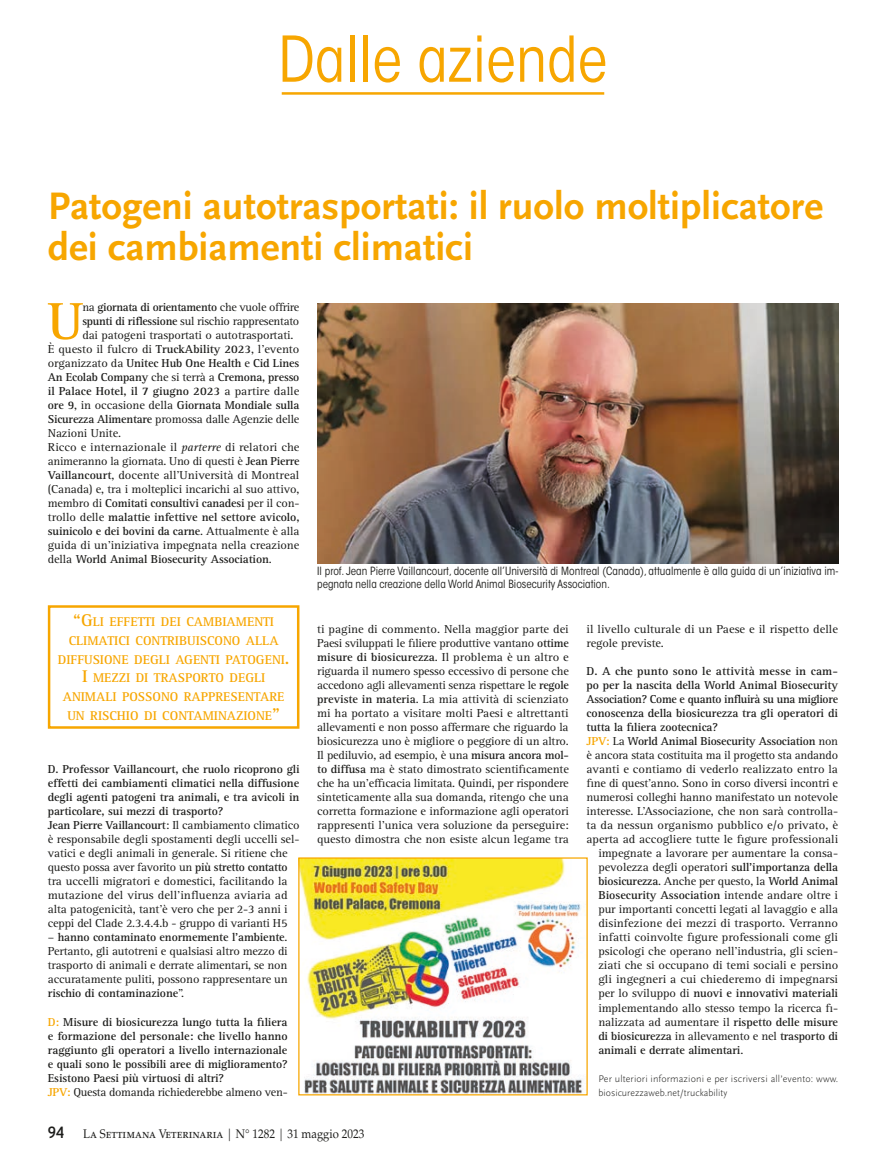
<style>
.page{position:relative;width:886px;height:1170px;background:#fff}
.page>*{position:absolute;margin:0;border:0;box-sizing:border-box;transform-origin:0 0}
.t1{font:condensed 62.5px "ITC Avant Garde Std";color:#f7a600}
.t2{font:700 53.88px "Rotis Serif Std";color:#f7a600}
.t3{font:700 40px/41.2px "Scala Sans";color:#f7a600}
.t4{font:700 13.12px/18.8px "Rotis Serif Std";color:#f7a600;text-align:center}
.t5{font:12.5px "Palatino LT Std";color:#1d1d1b;scale:.9 1}
.t6{font:11.88px/14px "Rotis Serif Std";letter-spacing:-.01em;color:#1d1d1b;text-align:justify;scale:1.06 1}
.t7{font:700 11.88px/14px "Rotis Serif Std";letter-spacing:-.01em;color:#1d1d1b}
.t8{font:11.88px/14px "Rotis Serif Std";letter-spacing:-.01em;color:#1d1d1b;scale:1.04 1}
.t9{font:11.88px/14px "Rotis Serif Std";letter-spacing:-.01em;color:#1d1d1b;text-align:justify;scale:1.05 1}
.t10{font:11.88px "Rotis Serif Std";letter-spacing:-.01em;color:#1d1d1b;scale:1.07 1}
.t11{font:11.88px "Rotis Serif Std";letter-spacing:-.01em;color:#1d1d1b}
.t12{font:700 11.88px "Rotis Serif Std";letter-spacing:.015em;color:#1d1d1b}
.t13{font:condensed 11.25px/12.5px "ITC Avant Garde Std";color:#1d1d1b}
.t14{font:300 10px/14px "Scala Sans";letter-spacing:.01em;color:#1d1d1b}
.s1{font-weight:400}
.s2{font-weight:700}
.s3{font-style:italic}
.s4{font-size:17.5px}
.s5{color:#f7a600}
.s6{font-family:"Interstate";font-stretch:condensed;font-size:16.25px}
</style>
<div class="page">
<hr style="left:282px;top:92px;width:322px;height:3px;background:#f7a600">
<img style="left:317px;top:304px;width:521px;height:259px">
<div style="left:48px;top:605px;width:251px;height:123px;border:2px solid #f7a600"></div>
<img style="left:300px;top:859px;width:282px;height:234px">
<div style="left:298px;top:857px;width:290px;height:238px;border:1px solid #f7a600"></div>
<h1 class="t1" style="left:278px;top:21px;width:331px">Dalle aziende</h1>
<h3 class="t3" style="left:48px;top:186px;width:777px">Patogeni autotrasportati: il ruolo moltiplicatore dei cambiamenti climatici</h3>
<h2 class="t2" style="left:48px;top:289px;width:36px">U</h2>
<p class="t7" style="left:82px;top:300px;width:219px"><span class="s1">na</span> giornata di orientamento <span class="s1">che vuole offrire</span></p>
<p class="t11" style="left:82px;top:314px;width:218px"><span class="s2">spunti di riflessione</span> sul rischio rappresentato</p>
<p class="t9" style="left:82px;top:328px;width:203px">dai patogeni trasportati o autotrasportati.</p>
<p class="t6" style="left:48px;top:342px;width:239px">È questo il fulcro di <span class="s2">TruckAbility 2023</span>, l’evento</p>
<p class="t7" style="left:48px;top:356px;width:253px"><span class="s1">organizzato da</span> Unitec Hub One Health <span class="s1">e</span> Cid Lines</p>
<p class="t7" style="left:48px;top:370px;width:253px">An Ecolab Company <span class="s1">che si terrà a</span> Cremona, presso</p>
<p class="t7" style="left:48px;top:384px;width:253px">il Palace Hotel, il 7 giugno 2023 <span class="s1">a partire dalle</span></p>
<p class="t7" style="left:48px;top:398px;width:253px">ore 9<span class="s1">, in occasione della</span> Giornata Mondiale sulla</p>
<p class="t8" style="left:48px;top:412px;width:243px"><span class="s2">Sicurezza Alimentare</span> promossa dalle Agenzie delle</p>
<p class="t9" style="left:48px;top:426px;width:71px">Nazioni Unite.</p>
<p class="t10" style="left:48px;top:440px;width:237px">Ricco e internazionale il <span class="s3">parterre</span> di relatori che</p>
<p class="t8" style="left:48px;top:454px;width:243px">animeranno la giornata. Uno di questi è <span class="s2">Jean Pierre</span></p>
<p class="t6" style="left:48px;top:468px;width:239px"><span class="s2">Vaillancourt</span>, docente all’Università di Montreal</p>
<p class="t9" style="left:48px;top:482px;width:241px">(Canada) e, tra i molteplici incarichi al suo attivo,</p>
<p class="t7" style="left:48px;top:496px;width:253px"><span class="s1">membro di</span> Comitati consultivi canadesi <span class="s1">per il con-</span></p>
<p class="t7" style="left:48px;top:510px;width:253px"><span class="s1">trollo delle</span> malattie infettive nel settore avicolo,</p>
<p class="t7" style="left:48px;top:524px;width:253px">suinicolo e dei bovini da carne<span class="s1">. Attualmente è alla</span></p>
<p class="t6" style="left:48px;top:538px;width:239px">guida di un’iniziativa impegnata nella creazione</p>
<p class="t7" style="left:48px;top:552px;width:225px"><span class="s1">della</span> World Animal Biosecurity Association<span class="s1">.</span></p>
<p class="t4" style="left:58px;top:612px;width:233px"><span class="s4">“G</span>LI EFFETTI DEI CAMBIAMENTI<br>CLIMATICI CONTRIBUISCONO ALLA<br>DIFFUSIONE DEGLI AGENTI PATOGENI<span class="s4">.<br>I</span> MEZZI DI TRASPORTO DEGLI<br>ANIMALI POSSONO RAPPRESENTARE<br>UN RISCHIO DI CONTAMINAZIONE<span class="s4">”</span></p>
<p class="t8" style="left:48px;top:762px;width:244px"><span class="s2">D. Professor Vaillancourt, che ruolo ricoprono gli effetti dei cambiamenti climatici nella diffusione degli agenti patogeni tra animali, e tra avicoli in particolare, sui mezzi di trasporto?<br>Jean Pierre Vaillancourt</span>: Il cambiamento climatico è responsabile degli spostamenti degli uccelli sel&shy;vatici e degli animali in generale. Si ritiene che questo possa aver favorito un <span class="s2">più stretto contatto </span>tra uccelli migratori e domestici, facilitando la mutazione del virus dell’influenza aviaria ad alta patogenicità, tant’è vero che per 2-3 anni i ceppi del Clade 2.3.4.4.b - gruppo di varianti H5</p>
<p class="t9" style="left:48px;top:930px;width:230px">– <span class="s2">hanno contaminato enormemente l’ambiente</span>.<br>Pertanto, gli autotreni e qualsiasi altro mezzo di trasporto di animali e derrate alimentari, se non accuratamente puliti, possono rappresentare un <span class="s2">rischio di contaminazione</span>”.</p>
<p class="t7" style="left:48px;top:1014px;width:241px"><span class="s5">D:</span> Misure di biosicurezza lungo tutta la filiera e formazione del personale: che livello hanno raggiunto gli operatori a livello internazionale e quali sono le possibili aree di miglioramento?<br>Esistono Paesi più virtuosi di altri?<br><span class="s5">JPV:</span> <span class="s1">Questa domanda richiederebbe almeno ven-</span></p>
<p class="t13" style="left:317px;top:565px;width:523px">Il prof. Jean Pierre Vaillancourt, docente all’Università di Montreal (Canada), attualmente è alla guida di un’iniziativa im&shy;pegnata nella creazione della World Animal Biosecurity Association.</p>
<p class="t6" style="left:317px;top:622px;width:239px">ti pagine di commento. Nella maggior parte dei Paesi sviluppati le filiere produttive vantano <span class="s2">ottime misure di biosicurezza</span>. Il problema è un altro e riguarda il numero spesso eccessivo di persone che accedono agli allevamenti senza rispettare le <span class="s2">regole previste in materia</span>. La mia attività di scienziato mi ha portato a visitare molti Paesi e altrettanti allevamenti e non posso affermare che riguardo la biosicurezza uno è migliore o peggiore di un altro.<br>Il pediluvio, ad esempio, è una <span class="s2">misura ancora mol&shy;to diffusa</span> ma è stato dimostrato scientificamente che ha un’efficacia limitata. Quindi, per rispondere sinteticamente alla sua domanda, ritengo che una corretta formazione e informazione agli operatori rappresenti l’unica vera soluzione da perseguire: questo dimostra che non esiste alcun legame tra</p>
<p class="t6" style="left:586px;top:622px;width:239px">il livello culturale di un Paese e il rispetto delle regole previste.</p>
<p class="t12" style="left:586px;top:664px;width:253px">D. A che punto sono le attività messe in cam-</p>
<p class="t7" style="left:586px;top:678px;width:253px">po per la nascita della World Animal Biosecurity</p>
<p class="t7" style="left:586px;top:692px;width:253px">Association? Come e quanto influirà su una migliore</p>
<p class="t7" style="left:586px;top:706px;width:253px">conoscenza della biosicurezza tra gli operatori di</p>
<p class="t7" style="left:586px;top:720px;width:133px">tutta la filiera zootecnica?</p>
<p class="t7" style="left:586px;top:734px;width:253px"><span class="s5">JPV:</span> <span class="s1">La</span> World Animal Biosecurity Association <span class="s1">non</span></p>
<p class="t8" style="left:586px;top:748px;width:243px">è ancora stata costituita ma il progetto sta andando</p>
<p class="t6" style="left:586px;top:762px;width:239px">avanti e contiamo di vederlo realizzato entro la</p>
<p class="t8" style="left:586px;top:776px;width:243px">fine di quest’anno. Sono in corso diversi incontri e</p>
<p class="t9" style="left:586px;top:790px;width:241px">numerosi colleghi hanno manifestato un notevole</p>
<p class="t9" style="left:586px;top:804px;width:241px">interesse. L’Associazione, che non sarà controlla-</p>
<p class="t10" style="left:586px;top:818px;width:237px">ta da nessun organismo pubblico e/o privato, è</p>
<p class="t6" style="left:586px;top:832px;width:239px">aperta ad accogliere tutte le figure professionali</p>
<p class="t9" style="left:598px;top:846px;width:230px">impegnate a lavorare per aumentare la consa-</p>
<p class="t9" style="left:598px;top:860px;width:230px">pevolezza degli operatori <span class="s2">sull’importanza della</span></p>
<p class="t7" style="left:598px;top:874px;width:241px">biosicurezza<span class="s1">. Anche per questo, la</span> World Animal</p>
<p class="t7" style="left:598px;top:888px;width:241px">Biosecurity Association <span class="s1">intende andare oltre i</span></p>
<p class="t9" style="left:598px;top:902px;width:230px">pur importanti concetti legati al lavaggio e alla</p>
<p class="t10" style="left:598px;top:916px;width:226px">disinfezione dei mezzi di trasporto. Verranno</p>
<p class="t6" style="left:598px;top:930px;width:228px">infatti coinvolte figure professionali come gli</p>
<p class="t9" style="left:598px;top:944px;width:230px">psicologi che operano nell’industria, gli scien-</p>
<p class="t6" style="left:598px;top:958px;width:228px">ziati che si occupano di temi sociali e persino</p>
<p class="t10" style="left:598px;top:972px;width:226px">gli ingegneri a cui chiederemo di impegnarsi</p>
<p class="t7" style="left:598px;top:986px;width:241px"><span class="s1">per lo sviluppo di</span> nuovi e innovativi materiali</p>
<p class="t9" style="left:598px;top:1000px;width:230px">implementando allo stesso tempo la ricerca fi-</p>
<p class="t9" style="left:598px;top:1014px;width:230px">nalizzata ad aumentare il <span class="s2">rispetto delle misure</span></p>
<p class="t7" style="left:598px;top:1028px;width:241px">di biosicurezza <span class="s1">in allevamento e nel</span> trasporto di</p>
<p class="t7" style="left:598px;top:1042px;width:146px">animali e derrate alimentari<span class="s1">.</span></p>
<p class="t14" style="left:598px;top:1071px;width:241px">Per ulteriori informazioni e per iscriversi all’evento: www. biosicurezzaweb.net/truckability</p>
<p class="t5" style="left:48px;top:1126px;width:353px"><span class="s6">94</span> La Settimana Veterinaria | N° 1282 | 31 maggio 2023</p>
</div>
